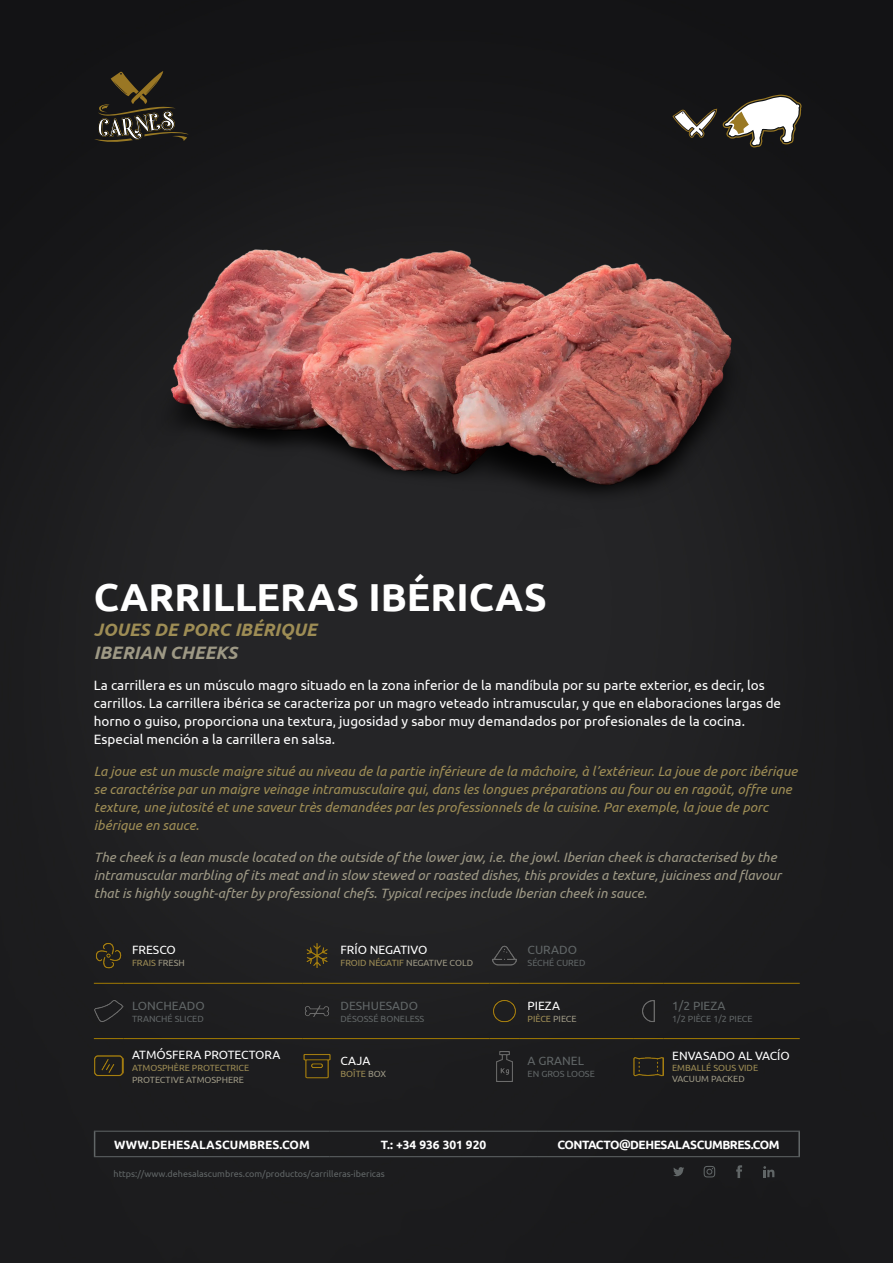
<style>
.page{position:relative;width:893px;height:1263px;background:#fff}
.page>*{position:absolute;margin:0;border:0;box-sizing:border-box;transform-origin:0 0}
.t1{font:700 39px "Ubuntu";color:#fff}
.t2{font:italic 700 18px "Ubuntu";color:#9e8d55}
.t3{font:italic 700 18px "Ubuntu";color:#9e9985}
.t4{font:13.5px/18px "Ubuntu";color:#fff}
.t5{font:italic 13.5px/18px "Ubuntu";color:#9e8d55}
.t6{font:italic 13.5px/18px "Ubuntu";color:#9e9985}
.t7{font:12px "Ubuntu";color:#fff}
.t8{font:12px "Ubuntu";color:#616667}
.t9{font:700 12px "Ubuntu";letter-spacing:-.005em;color:#fff}
.t10{font:700 12px "Ubuntu";letter-spacing:-.04em;color:#fff}
.t11{font:9px "Ubuntu";color:#616667}
.t12{font:9px "Ubuntu";color:#9e8d55}
.t13{font:9px "Ubuntu";color:#9e9985}
.s1{color:#9e9985}
</style>
<div class="page">
<img style="left:0;top:0;width:893px;height:1263px">
<svg style="left:672px;top:109px;width:45px;height:29px"></svg>
<svg style="left:673px;top:1167px;width:11px;height:9px"></svg>
<svg style="left:736px;top:1165px;width:6px;height:13px"></svg>
<svg style="left:704px;top:1166px;width:11px;height:11px"></svg>
<svg style="left:763px;top:1166px;width:11px;height:11px"></svg>
<svg style="left:94px;top:71px;width:95px;height:72px;background:#332e23"></svg>
<svg style="left:94px;top:1132px;width:1px;height:24px"></svg>
<hr style="left:798px;top:1131px;width:2px;height:25px;background:#616667">
<hr style="left:94px;top:1131px;width:235px;height:1px;background:#616667">
<hr style="left:329px;top:1131px;width:209px;height:1px;background:#616667">
<hr style="left:538px;top:1131px;width:262px;height:1px;background:#616667">
<hr style="left:94px;top:1156px;width:235px;height:1px;background:#616667">
<hr style="left:329px;top:1156px;width:209px;height:1px;background:#616667">
<hr style="left:538px;top:1156px;width:262px;height:1px;background:#616667">
<svg style="left:723px;top:94px;width:79px;height:53px"></svg>
<hr style="left:94px;top:983px;width:30px;height:1px;background:#a37b02">
<hr style="left:124px;top:983px;width:178px;height:1px;background:#a37b02">
<hr style="left:302px;top:983px;width:30px;height:1px;background:#a37b02">
<hr style="left:332px;top:983px;width:157px;height:1px;background:#a37b02">
<hr style="left:489px;top:983px;width:30px;height:1px;background:#a37b02">
<hr style="left:519px;top:983px;width:115px;height:1px;background:#a37b02">
<hr style="left:634px;top:983px;width:30px;height:1px;background:#a37b02">
<hr style="left:664px;top:983px;width:136px;height:1px;background:#a37b02">
<hr style="left:94px;top:1038px;width:30px;height:1px;background:#a37b02">
<hr style="left:124px;top:1038px;width:178px;height:1px;background:#a37b02">
<hr style="left:302px;top:1038px;width:30px;height:1px;background:#a37b02">
<hr style="left:332px;top:1038px;width:157px;height:1px;background:#a37b02">
<hr style="left:489px;top:1038px;width:30px;height:1px;background:#a37b02">
<hr style="left:519px;top:1038px;width:115px;height:1px;background:#a37b02">
<hr style="left:634px;top:1038px;width:30px;height:1px;background:#a37b02">
<hr style="left:664px;top:1038px;width:136px;height:1px;background:#a37b02">
<img style="left:94px;top:940px;width:30px;height:30px">
<img style="left:302px;top:940px;width:30px;height:30px">
<img style="left:489px;top:940px;width:30px;height:30px">
<img style="left:94px;top:996px;width:30px;height:30px">
<img style="left:302px;top:996px;width:30px;height:30px">
<img style="left:489px;top:996px;width:30px;height:30px">
<img style="left:634px;top:996px;width:30px;height:30px">
<img style="left:94px;top:1051px;width:30px;height:30px">
<img style="left:303px;top:1052px;width:28px;height:29px">
<img style="left:489px;top:1051px;width:30px;height:30px">
<img style="left:634px;top:1051px;width:30px;height:30px">
<img style="left:141px;top:187px;width:611px;height:342px">
<p class="t1" style="left:94px;top:573px;width:454px">CARRILLERAS IBÉRICAS</p>
<p class="t2" style="left:94px;top:619px;width:224px">JOUES DE PORC IBÉRIQUE</p>
<p class="t3" style="left:94px;top:641px;width:145px">IBERIAN CHEEKS</p>
<p class="t4" style="left:94px;top:676px;width:689px">La carrillera es un músculo magro situado en la zona inferior de la mandíbula por su parte exterior, es decir, los carrillos. La carrillera ibérica se caracteriza por un magro veteado intramuscular, y que en elaboraciones largas de horno o guiso, proporciona una textura, jugosidad y sabor muy demandados por profesionales de la cocina.<br>Especial mención a la carrillera en salsa.</p>
<p class="t5" style="left:94px;top:762px;width:705px">La joue est un muscle maigre situé au niveau de la partie inférieure de la mâchoire, à l’extérieur. La joue de porc ibérique se caractérise par un maigre veinage intramusculaire qui, dans les longues préparations au four ou en ragoût, offre une texture, une jutosité et une saveur très demandées par les professionnels de la cuisine. Par exemple, la joue de porc ibérique en sauce.</p>
<p class="t6" style="left:94px;top:848px;width:689px">The cheek is a lean muscle located on the outside of the lower jaw, i.e. the jowl. Iberian cheek is characterised by the intramuscular marbling of its meat and in slow stewed or roasted dishes, this provides a texture, juiciness and flavour that is highly sought-after by professional chefs. Typical recipes include Iberian cheek in sauce.</p>
<p class="t7" style="left:132px;top:942px;width:45px">FRESCO</p>
<p class="t12" style="left:132px;top:957px;width:54px">FRAIS <span class="s1">FRESH</span></p>
<p class="t7" style="left:340px;top:942px;width:88px">FRÍO NEGATIVO</p>
<p class="t12" style="left:340px;top:957px;width:134px">FROID NÉGATIF <span class="s1">NEGATIVE COLD</span></p>
<p class="t8" style="left:528px;top:942px;width:51px">CURADO</p>
<p class="t11" style="left:528px;top:957px;width:59px">SÉCHÉ CURED</p>
<p class="t8" style="left:132px;top:998px;width:74px">LONCHEADO</p>
<p class="t11" style="left:132px;top:1013px;width:73px">TRANCHÉ SLICED</p>
<p class="t8" style="left:340px;top:998px;width:79px">DESHUESADO</p>
<p class="t11" style="left:340px;top:1013px;width:85px">DÉSOSSÉ BONELESS</p>
<p class="t7" style="left:528px;top:998px;width:34px">PIEZA</p>
<p class="t12" style="left:528px;top:1013px;width:51px">PIÈCE <span class="s1">PIECE</span></p>
<p class="t8" style="left:672px;top:998px;width:55px">1/2 PIEZA</p>
<p class="t11" style="left:672px;top:1013px;width:82px">1/2 PIÈCE 1/2 PIECE</p>
<p class="t7" style="left:132px;top:1047px;width:150px">ATMÓSFERA PROTECTORA</p>
<p class="t12" style="left:132px;top:1062px;width:119px">ATMOSPHÈRE PROTECTRICE</p>
<p class="t13" style="left:132px;top:1074px;width:113px">PROTECTIVE ATMOSPHERE</p>
<p class="t7" style="left:340px;top:1053px;width:31px">CAJA</p>
<p class="t12" style="left:340px;top:1068px;width:47px">BOÎTE <span class="s1">BOX</span></p>
<p class="t8" style="left:528px;top:1053px;width:58px">A GRANEL</p>
<p class="t11" style="left:528px;top:1068px;width:69px">EN GROS LOOSE</p>
<p class="t7" style="left:672px;top:1049px;width:119px">ENVASADO AL VACÍO</p>
<p class="t12" style="left:672px;top:1062px;width:88px">EMBALLÉ SOUS VIDE</p>
<p class="t13" style="left:672px;top:1073px;width:74px">VACUUM PACKED</p>
<p class="t9" style="left:114px;top:1137px;width:197px">WWW.DEHESALASCUMBRES.COM</p>
<p class="t9" style="left:381px;top:1137px;width:107px">T.: +34 936 301 920</p>
<p class="t10" style="left:557px;top:1137px;width:224px">CONTACTO@DEHESALASCUMBRES.COM</p>
<p class="t11" style="left:114px;top:1169px;width:273px">https://www.dehesalascumbres.com/productos/carrilleras-ibericas</p>
</div>
